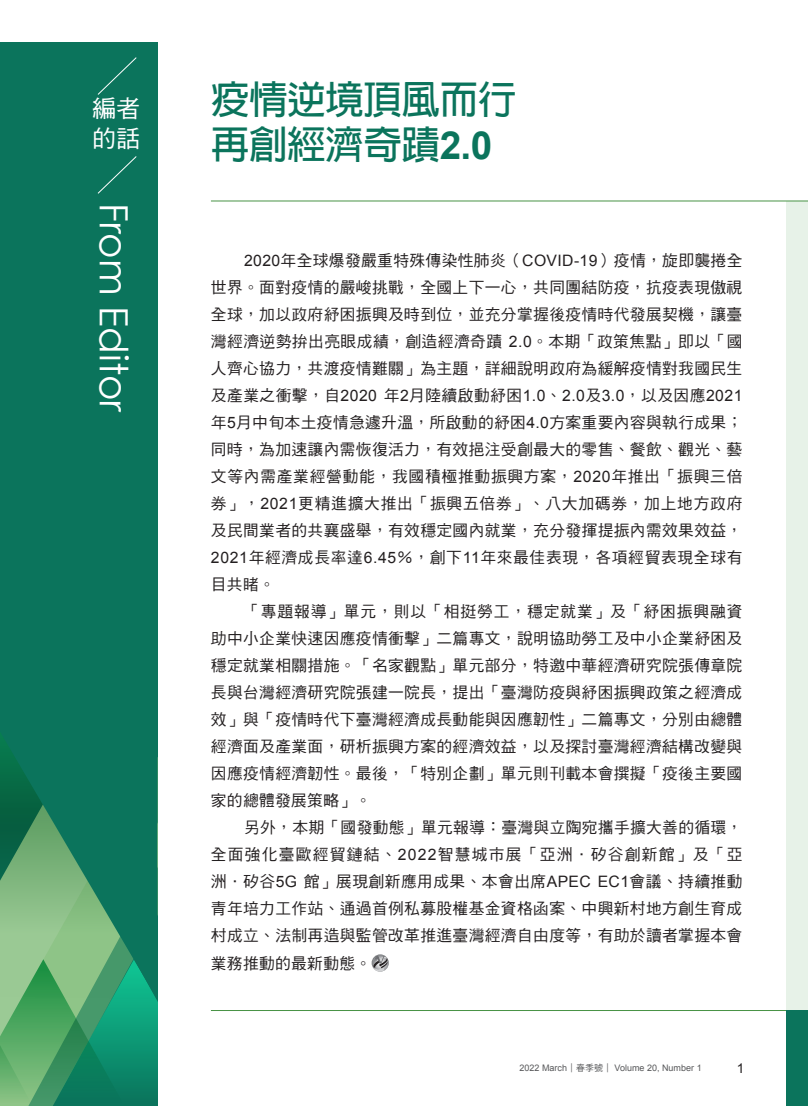
<style>
.page{position:relative;width:808px;height:1106px;background:#fff}
.page>*{position:absolute;margin:0;border:0;box-sizing:border-box;transform-origin:0 0}
.t1{font:39px "Century Gothic";color:#fff}
.t2{font:700 38.7px/45px "AR Hei B5";letter-spacing:-.015em;color:#0b745c}
.t3{font:24px/30px "DF Hei Std W5";color:#fff}
.t4{font:15.75px/27px "DF Hei Std W5";letter-spacing:.025em;color:#231f20;text-align:justify}
.t5{font:13.5px "Arial";color:#231f20}
.t6{font:9px "Arial";color:#57585a}
.s1{font-family:"Arial"}
.s2{font-family:"DF Hei Std W5"}
</style>
<div class="page">
<svg style="left:0;top:999px;width:157px;height:107px;background:#339a6a"></svg>
<svg style="left:0;top:43px;width:157px;height:956px;background:#187b5f"></svg>
<div style="left:787px;top:201px;width:21px;height:809px;background:#e7f2e8"></div>
<svg style="left:372px;top:954px;width:17px;height:17px"></svg>
<svg style="left:373px;top:956px;width:15px;height:15px"></svg>
<svg style="left:97px;top:156px;width:40px;height:38px;background:#137861"></svg>
<hr style="left:211px;top:201px;width:597px;height:1px;background:#489345">
<hr style="left:211px;top:1010px;width:597px;height:1px;background:#489345">
<svg style="left:97px;top:57px;width:40px;height:38px;background:#137861"></svg>
<div style="left:787px;top:1010px;width:21px;height:96px;background:#0b745c"></div>
<h3 class="t3" style="left:92px;top:93px;width:50px">編者的話</h3>
<h1 class="t1" style="left:138px;top:203px;width:212px;rotate:90deg">From Editor</h1>
<h2 class="t2" style="left:211px;top:77px;width:307px">疫情逆境頂風而行再創經濟奇蹟<span class="s1">2.0</span></h2>
<p class="t4" style="left:211px;top:246px;width:533px;text-indent:33px"><span class="s1">2020</span>年全球爆發嚴重特殊傳染性肺炎（<span class="s1">COVID-19</span>）疫情，旋即襲捲全世界。面對疫情的嚴峻挑戰，全國上下一心，共同團結防疫，抗疫表現傲視全球，加以政府紓困振興及時到位，並充分掌握後疫情時代發展契機，讓臺灣經濟逆勢拚出亮眼成績，創造經濟奇蹟 <span class="s1">2.0</span>。本期「政策焦點」即以「國人齊心協力，共渡疫情難關」為主題，詳細說明政府為緩解疫情對我國民生及產業之衝擊，自<span class="s1">2020</span> 年<span class="s1">2</span>月陸續啟動紓困<span class="s1">1.0</span>、<span class="s1">2.0</span>及<span class="s1">3.0</span>，以及因應<span class="s1">2021</span>年<span class="s1">5</span>月中旬本土疫情急遽升溫，所啟動的紓困<span class="s1">4.0</span>方案重要內容與執行成果；同時，為加速讓內需恢復活力，有效挹注受創最大的零售、餐飲、觀光、藝文等內需產業經營動能，我國積極推動振興方案，<span class="s1">2020</span>年推出「振興三倍券」，<span class="s1">2021</span>更精進擴大推出「振興五倍券」、八大加碼券，加上地方政府及民間業者的共襄盛舉，有效穩定國內就業，充分發揮提振內需效果效益，<span class="s1">2021</span>年經濟成長率達<span class="s1">6.45</span>％，創下<span class="s1">11</span>年來最佳表現，各項經貿表現全球有目共睹。</p>
<p class="t4" style="left:211px;top:597px;width:533px;text-indent:33px">「專題報導」單元，則以「相挺勞工，穩定就業」及「紓困振興融資助中小企業快速因應疫情衝擊」二篇專文，說明協助勞工及中小企業紓困及穩定就業相關措施。「名家觀點」單元部分，特邀中華經濟研究院張傳章院長與台灣經濟研究院張建一院長，提出「臺灣防疫與紓困振興政策之經濟成效」與「疫情時代下臺灣經濟成長動能與因應韌性」二篇專文，分別由總體經濟面及產業面，研析振興方案的經濟效益，以及探討臺灣經濟結構改變與因應疫情經濟韌性。最後，「特別企劃」單元則刊載本會撰擬「疫後主要國家的總體發展策略」。</p>
<p class="t4" style="left:211px;top:813px;width:533px;text-indent:33px">另外，本期「國發動態」單元報導：臺灣與立陶宛攜手擴大善的循環，全面強化臺歐經貿鏈結、<span class="s1">2022</span>智慧城市展「亞洲．矽谷創新館」及「亞洲．矽谷<span class="s1">5G</span> 館」展現創新應用成果、本會出席<span class="s1">APEC EC1</span>會議、持續推動青年培力工作站、通過首例私募股權基金資格函案、中興新村地方創生育成村成立、法制再造與監管改革推進臺灣經濟自由度等，有助於讀者掌握本會業務推動的最新動態。</p>
<p class="t6" style="left:520px;top:1062px;width:184px">2022 March<span class="s2">｜春季號｜</span> Volume 20, Number 1</p>
<p class="t5" style="left:737px;top:1059px;width:9px">1</p>
</div>
